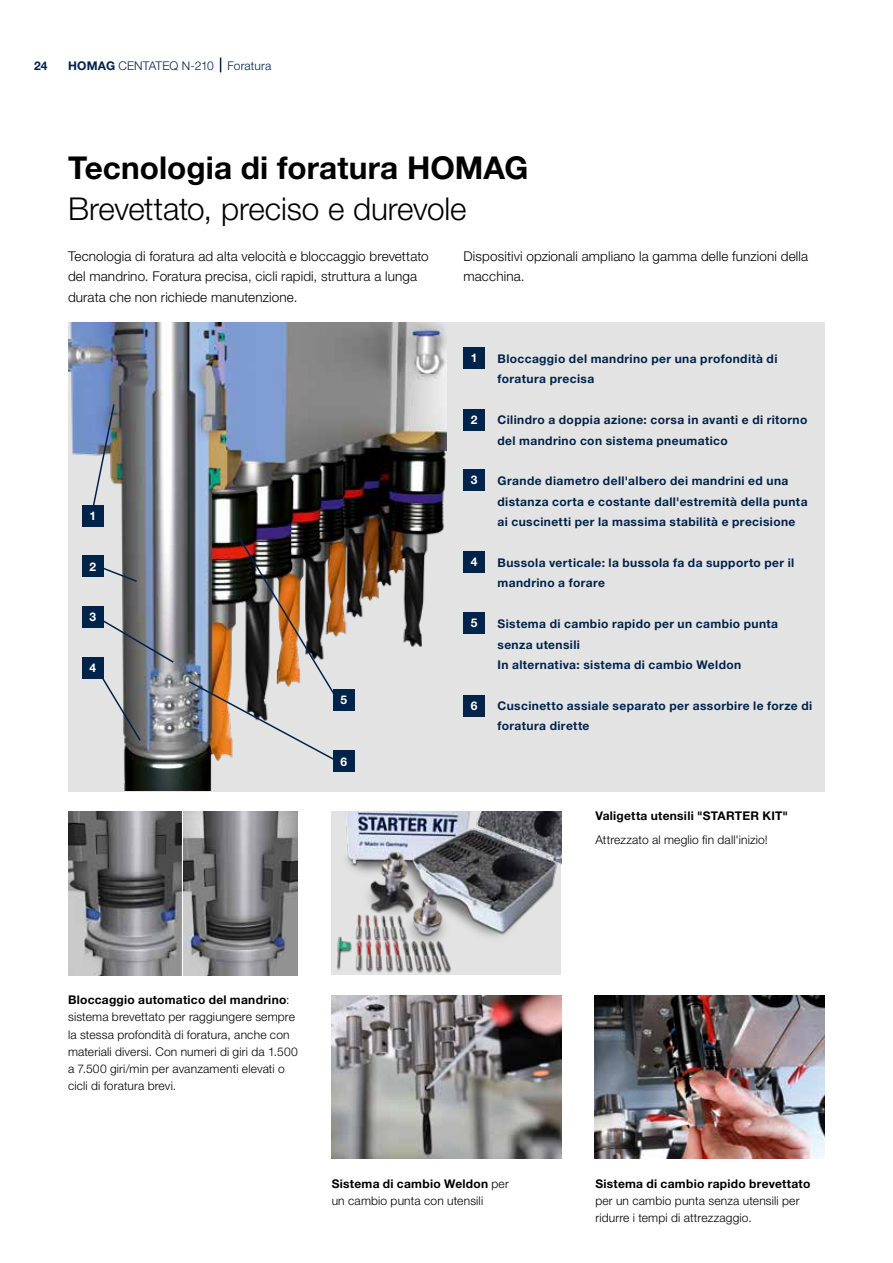
<style>
.page{position:relative;width:893px;height:1263px;background:#fff}
.page>*{position:absolute;margin:0;border:0;box-sizing:border-box;transform-origin:0 0}
.t1{font:300 31.5px "Helvetica Neue LTW1 G";letter-spacing:-.005em;color:#000}
.t2{font:700 31.5px "Helvetica Neue LTW1 G";color:#000}
.t3{font:300 13.5px/20.4px "Helvetica Neue LTW1 G";letter-spacing:.01em;color:#000}
.t4{font:700 12px/20.4px "Helvetica Neue LTW1 G";letter-spacing:.035em;color:#00234a}
.t5{font:300 12px/17.2px "Helvetica Neue LTW1 G";letter-spacing:.015em;color:#000}
.t6{font:700 12px "Helvetica Neue LTW1 G";letter-spacing:.025em;color:#000}
.t7{font:300 12px "Helvetica Neue LTW1 G";letter-spacing:.005em;color:#00234a}
.t8{font:700 12px "Helvetica Neue LTW1 G";color:#fff}
.s1{font-weight:700}
</style>
<div class="page">
<div style="left:68px;top:322px;width:757px;height:469px;background:#e3e3e3"></div>
<img style="left:68px;top:812px;width:113px;height:163px">
<img style="left:183px;top:812px;width:115px;height:163px">
<img style="left:68px;top:322px;width:379px;height:469px">
<img style="left:332px;top:812px;width:229px;height:163px">
<img style="left:595px;top:995px;width:229px;height:164px">
<img style="left:332px;top:995px;width:229px;height:164px">
<svg style="left:220px;top:58px;width:1px;height:14px"></svg>
<div style="left:463px;top:347px;width:22px;height:21px;background:#00234a"></div>
<div style="left:463px;top:409px;width:22px;height:22px;background:#00234a"></div>
<div style="left:463px;top:469px;width:22px;height:22px;background:#00234a"></div>
<div style="left:463px;top:551px;width:22px;height:21px;background:#00234a"></div>
<div style="left:463px;top:612px;width:22px;height:22px;background:#00234a"></div>
<div style="left:463px;top:695px;width:22px;height:21px;background:#00234a"></div>
<div style="left:82px;top:505px;width:22px;height:21px;background:#00234a"></div>
<div style="left:82px;top:556px;width:22px;height:21px;background:#00234a"></div>
<div style="left:82px;top:606px;width:22px;height:22px;background:#00234a"></div>
<div style="left:82px;top:657px;width:22px;height:21px;background:#00234a"></div>
<div style="left:333px;top:689px;width:21px;height:22px;background:#00234a"></div>
<div style="left:333px;top:751px;width:21px;height:21px;background:#00234a"></div>
<svg style="left:91px;top:403px;width:25px;height:107px"></svg>
<svg style="left:94px;top:615px;width:81px;height:127px"></svg>
<img style="left:187px;top:536px;width:153px;height:227px">
<svg style="left:98px;top:565px;width:41px;height:18px"></svg>
<p class="t4" style="left:34px;top:55px;width:15px">24</p>
<p class="t7" style="left:68px;top:58px;width:205px"><span class="s1">HOMAG</span> CENTATEQ N-210 Foratura</p>
<h1 class="t2" style="left:68px;top:149px;width:462px">Tecnologia di foratura HOMAG</h1>
<h1 class="t1" style="left:68px;top:190px;width:400px">Brevettato, preciso e durevole</h1>
<p class="t3" style="left:68px;top:246px;width:362px">Tecnologia di foratura ad alta velocità e bloccaggio brevettato del mandrino. Foratura precisa, cicli rapidi, struttura a lunga durata che non richiede manutenzione.</p>
<p class="t3" style="left:463px;top:246px;width:346px">Dispositivi opzionali ampliano la gamma delle funzioni della macchina.</p>
<p class="t8" style="left:90px;top:508px;width:8px">1</p>
<p class="t8" style="left:90px;top:559px;width:8px">2</p>
<p class="t8" style="left:90px;top:610px;width:8px">3</p>
<p class="t8" style="left:90px;top:660px;width:8px">4</p>
<p class="t8" style="left:340px;top:693px;width:8px">5</p>
<p class="t8" style="left:340px;top:754px;width:8px">6</p>
<p class="t8" style="left:471px;top:350px;width:8px">1</p>
<p class="t4" style="left:497px;top:348px;width:281px">Bloccaggio del mandrino per una profondità di foratura precisa</p>
<p class="t8" style="left:471px;top:413px;width:8px">2</p>
<p class="t4" style="left:497px;top:410px;width:311px">Cilindro a doppia azione: corsa in avanti e di ritorno del mandrino con sistema pneumatico</p>
<p class="t8" style="left:471px;top:473px;width:8px">3</p>
<p class="t4" style="left:497px;top:471px;width:312px">Grande diametro dell'albero dei mandrini ed una distanza corta e costante dall'estremità della punta ai cuscinetti per la massima stabilità e precisione</p>
<p class="t8" style="left:471px;top:554px;width:8px">4</p>
<p class="t4" style="left:497px;top:552px;width:298px">Bussola verticale: la bussola fa da supporto per il mandrino a forare</p>
<p class="t8" style="left:471px;top:616px;width:8px">5</p>
<p class="t4" style="left:497px;top:614px;width:282px">Sistema di cambio rapido per un cambio punta senza utensili<br>In alternativa: sistema di cambio Weldon</p>
<p class="t8" style="left:471px;top:698px;width:8px">6</p>
<p class="t4" style="left:497px;top:695px;width:316px">Cuscinetto assiale separato per assorbire le forze di foratura dirette</p>
<p class="t6" style="left:595px;top:809px;width:194px">Valigetta utensili "STARTER KIT"</p>
<p class="t5" style="left:595px;top:831px;width:174px">Attrezzato al meglio fin dall'inizio!</p>
<p class="t5" style="left:68px;top:991px;width:231px"><span class="s1">Bloccaggio automatico del mandrino</span>: sistema brevettato per raggiungere sempre la stessa profondità di foratura, anche con materiali diversi. Con numeri di giri da 1.500 a 7.500 giri/min per avanzamenti elevati o cicli di foratura brevi.</p>
<p class="t5" style="left:332px;top:1174px;width:179px"><span class="s1">Sistema di cambio Weldon</span> per un cambio punta con utensili</p>
<p class="t6" style="left:595px;top:1176px;width:216px">Sistema di cambio rapido brevettato</p>
<p class="t5" style="left:595px;top:1192px;width:206px">per un cambio punta senza utensili per ridurre i tempi di attrezzaggio.</p>
</div>
